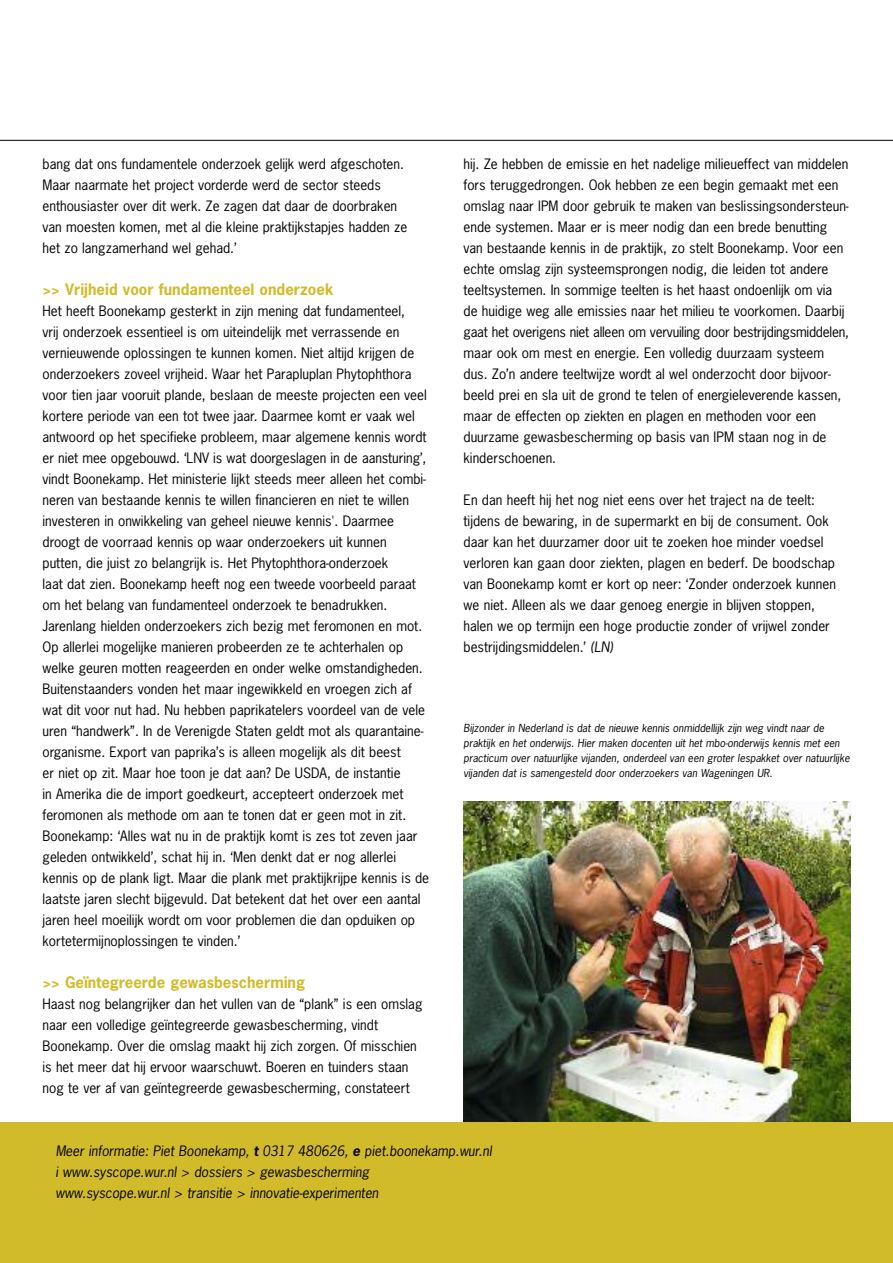
<style>
.page{position:relative;width:893px;height:1263px;background:#fff}
.page>*{position:absolute;margin:0;border:0;box-sizing:border-box;transform-origin:0 0}
.t1{font:700 15px "News Gothic";color:#d2bb2a}
.t2{font:13.5px/21px "News Gothic";color:#000}
.t3{font:italic 13.5px/21px "News Gothic";color:#000}
.t4{font:italic 10.5px/15px "News Gothic";color:#000}
.s1{font-style:italic}
.s2{font-weight:700}
</style>
<div class="page">
<img style="left:463px;top:801px;width:387px;height:322px">
<hr style="left:0;top:140px;width:893px;height:1px;background:#000">
<div style="left:0;top:1123px;width:893px;height:140px;background:#d2bb2a"></div>
<p class="t2" style="left:43px;top:153px;width:366px">bang dat ons fundamentele onderzoek gelijk werd afgeschoten.<br>Maar naarmate het project vorderde werd de sector steeds enthousiaster over dit werk. Ze zagen dat daar de doorbraken van moesten komen, met al die kleine praktijkstapjes hadden ze het zo langzamerhand wel gehad.’</p>
<p class="t1" style="left:43px;top:281px;width:292px">&gt;&gt; Vrijheid voor fundamenteel onderzoek</p>
<p class="t2" style="left:43px;top:300px;width:388px">Het heeft Boonekamp gesterkt in zijn mening dat fundamenteel,<br>vrij onderzoek essentieel is om uiteindelijk met verrassende en vernieuwende oplossingen te kunnen komen. Niet altijd krijgen de onderzoekers zoveel vrijheid. Waar het Parapluplan Phytophthora voor tien jaar vooruit plande, beslaan de meeste projecten een veel kortere periode van een tot twee jaar. Daarmee komt er vaak wel antwoord op het specifieke probleem, maar algemene kennis wordt er niet mee opgebouwd. ‘LNV is wat doorgeslagen in de aansturing’, vindt Boonekamp. Het ministerie lijkt steeds meer alleen het combi&shy;neren van bestaande kennis te willen financieren en niet te willen investeren in onwikkeling van geheel nieuwe kennis'. Daarmee droogt de voorraad kennis op waar onderzoekers uit kunnen putten, die juist zo belangrijk is. Het Phytophthora-onderzoek<br>laat dat zien. Boonekamp heeft nog een tweede voorbeeld paraat om het belang van fundamenteel onderzoek te benadrukken.<br>Jarenlang hielden onderzoekers zich bezig met feromonen en mot.<br>Op allerlei mogelijke manieren probeerden ze te achterhalen op welke geuren motten reageerden en onder welke omstandigheden.<br>Buitenstaanders vonden het maar ingewikkeld en vroegen zich af wat dit voor nut had. Nu hebben paprikatelers voordeel van de vele uren “handwerk”. In de Verenigde Staten geldt mot als quarantaine&shy;organisme. Export van paprika’s is alleen mogelijk als dit beest<br>er niet op zit. Maar hoe toon je dat aan? De USDA, de instantie<br>in Amerika die de import goedkeurt, accepteert onderzoek met feromonen als methode om aan te tonen dat er geen mot in zit.<br>Boonekamp: ‘Alles wat nu in de praktijk komt is zes tot zeven jaar geleden ontwikkeld’, schat hij in. ‘Men denkt dat er nog allerlei kennis op de plank ligt. Maar die plank met praktijkrijpe kennis is de laatste jaren slecht bijgevuld. Dat betekent dat het over een aantal jaren heel moeilijk wordt om voor problemen die dan opduiken op kortetermijnoplossingen te vinden.’</p>
<p class="t1" style="left:43px;top:974px;width:264px">&gt;&gt; Geïntegreerde gewasbescherming</p>
<p class="t2" style="left:43px;top:993px;width:381px">Haast nog belangrijker dan het vullen van de “plank” is een omslag naar een volledige geïntegreerde gewasbescherming, vindt Boonekamp. Over die omslag maakt hij zich zorgen. Of misschien is het meer dat hij ervoor waarschuwt. Boeren en tuinders staan nog te ver af van geïntegreerde gewasbescherming, constateert</p>
<p class="t2" style="left:463px;top:153px;width:387px">hij. Ze hebben de emissie en het nadelige milieueffect van middelen fors teruggedrongen. Ook hebben ze een begin gemaakt met een omslag naar IPM door gebruik te maken van beslissingsondersteun&shy;ende systemen. Maar er is meer nodig dan een brede benutting van bestaande kennis in de praktijk, zo stelt Boonekamp. Voor een echte omslag zijn systeemsprongen nodig, die leiden tot andere teeltsystemen. In sommige teelten is het haast ondoenlijk om via de huidige weg alle emissies naar het milieu te voorkomen. Daarbij gaat het overigens niet alleen om vervuiling door bestrijdingsmiddelen, maar ook om mest en energie. Een volledig duurzaam systeem dus. Zo’n andere teeltwijze wordt al wel onderzocht door bijvoor&shy;beeld prei en sla uit de grond te telen of energieleverende kassen, maar de effecten op ziekten en plagen en methoden voor een duurzame gewasbescherming op basis van IPM staan nog in de kinderschoenen.</p>
<p class="t2" style="left:464px;top:489px;width:374px">En dan heeft hij het nog niet eens over het traject na de teelt: tijdens de bewaring, in de supermarkt en bij de consument. Ook daar kan het duurzamer door uit te zoeken hoe minder voedsel verloren kan gaan door ziekten, plagen en bederf. De boodschap van Boonekamp komt er kort op neer: ‘Zonder onderzoek kunnen we niet. Alleen als we daar genoeg energie in blijven stoppen, halen we op termijn een hoge productie zonder of vrijwel zonder bestrijdingsmiddelen.’ <span class="s1">(LN)</span></p>
<p class="t4" style="left:463px;top:721px;width:388px">Bijzonder in Nederland is dat de nieuwe kennis onmiddellijk zijn weg vindt naar de praktijk en het onderwijs. Hier maken docenten uit het mbo-onderwijs kennis met een practicum over natuurlijke vijanden, onderdeel van een groter lespakket over natuurlijke vijanden dat is samengesteld door onderzoekers van Wageningen UR.</p>
<p class="t3" style="left:56px;top:1140px;width:438px">Meer informatie: Piet Boonekamp, <span class="s2">t</span> 0317 480626, <span class="s2">e</span> piet.boonekamp.wur.nl i www.syscope.wur.nl &gt; dossiers &gt; gewasbescherming<br>www.syscope.wur.nl &gt; transitie &gt; innovatie-experimenten</p>
</div>
